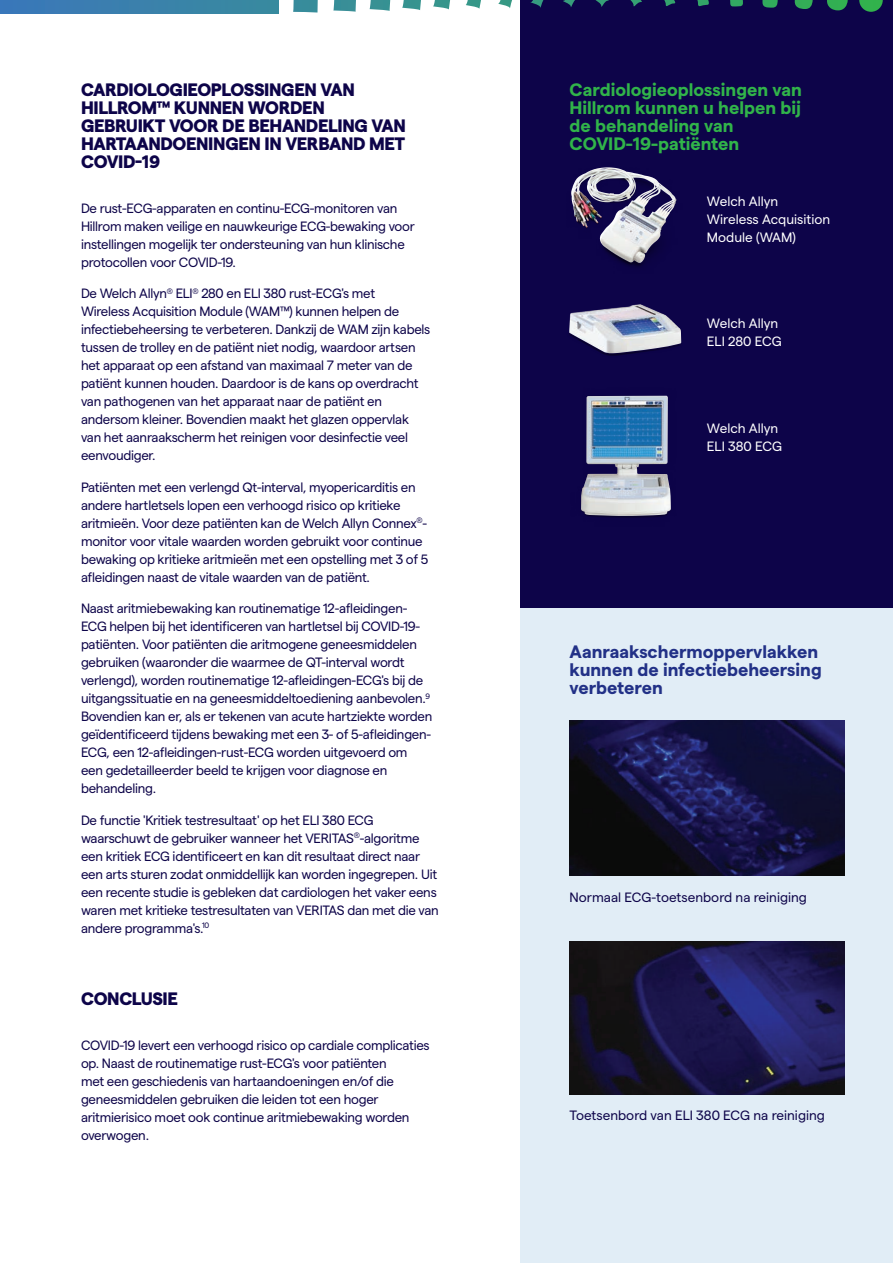
<style>
.page{position:relative;width:893px;height:1263px;background:#fff}
.page>*{position:absolute;margin:0;border:0;box-sizing:border-box;transform-origin:0 0}
.t1{font:800 18px/18px "Matter";letter-spacing:-.02em;color:#0d0449}
.t2{font:700 18px/18px "Matter";color:#31b44a}
.t3{font:700 18px/18px "Matter";color:#223187}
.t4{font:13.5px/18px "Matter";letter-spacing:-.02em;color:#0d0449}
.t5{font:13.5px/18px "Matter";color:#fff}
.t6{font:13.5px "Matter";color:#0d0449}
</style>
<div class="page">
<div style="left:521px;top:0;width:372px;height:609px;background:#0d0449"></div>
<div style="left:521px;top:609px;width:372px;height:654px;background:#e1edf6"></div>
<img style="left:589px;top:395px;width:78px;height:123px">
<img style="left:581px;top:396px;width:90px;height:120px">
<img style="left:569px;top:304px;width:112px;height:49px">
<img style="left:586px;top:167px;width:91px;height:100px">
<img style="left:571px;top:167px;width:34px;height:61px">
<img style="left:570px;top:720px;width:274px;height:155px">
<img style="left:570px;top:941px;width:274px;height:153px">
<svg style="left:0;top:0;width:279px;height:13px;background:#3980ac"></svg>
<svg style="left:293px;top:0;width:25px;height:13px"></svg>
<svg style="left:333px;top:0;width:23px;height:12px"></svg>
<svg style="left:369px;top:0;width:21px;height:11px"></svg>
<svg style="left:402px;top:0;width:19px;height:10px"></svg>
<svg style="left:433px;top:0;width:17px;height:10px"></svg>
<svg style="left:466px;top:0;width:15px;height:9px"></svg>
<svg style="left:498px;top:0;width:14px;height:9px"></svg>
<svg style="left:530px;top:0;width:13px;height:8px"></svg>
<svg style="left:563px;top:0;width:12px;height:7px"></svg>
<svg style="left:595px;top:0;width:14px;height:7px"></svg>
<svg style="left:630px;top:0;width:12px;height:7px"></svg>
<svg style="left:664px;top:0;width:12px;height:6px"></svg>
<svg style="left:697px;top:0;width:12px;height:7px"></svg>
<svg style="left:730px;top:0;width:13px;height:7px"></svg>
<svg style="left:762px;top:0;width:16px;height:8px"></svg>
<svg style="left:795px;top:0;width:18px;height:9px"></svg>
<svg style="left:827px;top:0;width:21px;height:10px"></svg>
<svg style="left:859px;top:0;width:24px;height:12px"></svg>
<h1 class="t1" style="left:81px;top:79px;width:326px">CARDIOLOGIEOPLOSSINGEN VAN<br>HILLROM™ KUNNEN WORDEN<br>GEBRUIKT VOOR DE BEHANDELING VAN<br>HARTAANDOENINGEN IN VERBAND MET<br>COVID-19</h1>
<p class="t4" style="left:81px;top:198px;width:335px">De rust-ECG-apparaten en continu-ECG-monitoren van Hillrom maken veilige en nauwkeurige ECG-bewaking voor instellingen mogelijk ter ondersteuning van hun klinische protocollen voor COVID-19.</p>
<p class="t4" style="left:81px;top:283px;width:351px">De Welch Allyn<sup>®</sup> ELI<sup>®</sup> 280 en ELI 380 rust-ECG's met<br>Wireless Acquisition Module (WAM™) kunnen helpen de infectiebeheersing te verbeteren. Dankzij de WAM zijn kabels tussen de trolley en de patiënt niet nodig, waardoor artsen het apparaat op een afstand van maximaal 7 meter van de patiënt kunnen houden. Daardoor is de kans op overdracht van pathogenen van het apparaat naar de patiënt en andersom kleiner. Bovendien maakt het glazen oppervlak van het aanraakscherm het reinigen voor desinfectie veel eenvoudiger.</p>
<p class="t4" style="left:81px;top:477px;width:349px">Patiënten met een verlengd Qt-interval, myopericarditis en andere hartletsels lopen een verhoogd risico op kritieke aritmieën. Voor deze patiënten kan de Welch Allyn Connex<sup>®</sup>- monitor voor vitale waarden worden gebruikt voor continue bewaking op kritieke aritmieën met een opstelling met 3 of 5 afleidingen naast de vitale waarden van de patiënt.</p>
<p class="t4" style="left:81px;top:598px;width:353px">Naast aritmiebewaking kan routinematige 12-afleidingen-ECG helpen bij het identificeren van hartletsel bij COVID-19- patiënten. Voor patiënten die aritmogene geneesmiddelen gebruiken (waaronder die waarmee de QT-interval wordt verlengd), worden routinematige 12-afleidingen-ECG's bij de uitgangssituatie en na geneesmiddeltoediening aanbevolen.<sup>9<br></sup>Bovendien kan er, als er tekenen van acute hartziekte worden geïdentificeerd tijdens bewaking met een 3- of 5-afleidingen-ECG, een 12-afleidingen-rust-ECG worden uitgevoerd om een gedetailleerder beeld te krijgen voor diagnose en behandeling.</p>
<p class="t4" style="left:81px;top:810px;width:359px">De functie 'Kritiek testresultaat' op het ELI 380 ECG waarschuwt de gebruiker wanneer het VERITAS<sup>®</sup>-algoritme een kritiek ECG identificeert en kan dit resultaat direct naar een arts sturen zodat onmiddellijk kan worden ingegrepen. Uit een recente studie is gebleken dat cardiologen het vaker eens waren met kritieke testresultaten van VERITAS dan met die van andere programma's.<sup>10</sup></p>
<h1 class="t1" style="left:81px;top:988px;width:99px">CONCLUSIE</h1>
<p class="t4" style="left:81px;top:1035px;width:350px">COVID-19 levert een verhoogd risico op cardiale complicaties op. Naast de routinematige rust-ECG's voor patiënten<br>met een geschiedenis van hartaandoeningen en/of die geneesmiddelen gebruiken die leiden tot een hoger aritmierisico moet ook continue aritmiebewaking worden overwogen.</p>
<h1 class="t2" style="left:570px;top:79px;width:234px">Cardiologieoplossingen van<br>Hillrom kunnen u helpen bij de behandeling van<br>COVID-19-patiënten</h1>
<p class="t5" style="left:707px;top:191px;width:125px">Welch Allyn<br>Wireless Acquisition<br>Module (WAM)</p>
<p class="t5" style="left:707px;top:314px;width:76px">Welch Allyn<br>ELI 280 ECG</p>
<p class="t5" style="left:707px;top:418px;width:77px">Welch Allyn<br>ELI 380 ECG</p>
<h1 class="t3" style="left:570px;top:642px;width:254px">Aanraakschermoppervlakken kunnen de infectiebeheersing verbeteren</h1>
<p class="t6" style="left:570px;top:888px;width:239px">Normaal ECG-toetsenbord na reiniging</p>
<p class="t6" style="left:570px;top:1105px;width:257px">Toetsenbord van ELI 380 ECG na reiniging</p>
</div>
